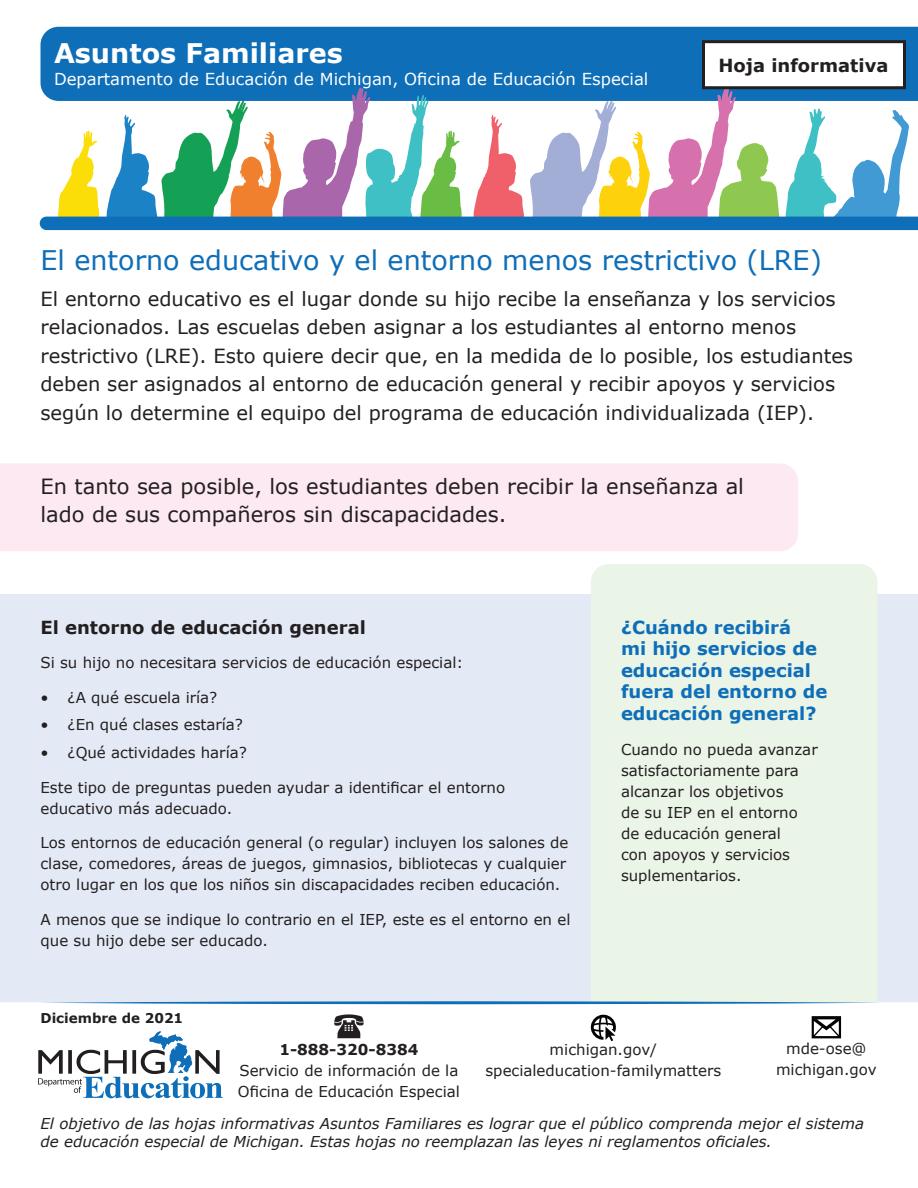
<style>
.page{position:relative;width:918px;height:1188px;background:#fff}
.page>*{position:absolute;margin:0;border:0;box-sizing:border-box;transform-origin:0 0}
.t1{font:27px "Verdana";color:#0e6eb8}
.t2{font:700 27px "Verdana";color:#fff}
.BigText{font:21px/28.5px "Verdana";color:#231f20}
.t3{font:19.5px/28.5px "Verdana";color:#231f20}
.H3b{font:700 18px/21.6px "Verdana";color:#0e6eb8}
.H3a{font:700 18px "Verdana";color:#231f20}
.FactSheet{font:700 18px "Verdana";color:#231f20}
.t4{font:16.5px "Verdana";color:#fff}
.t5{font:15px/21px "Verdana";color:#231f20}
.FactSheet-2{font:italic 15px/18px "Verdana";color:#231f20}
.t6{font:700 15px "Verdana";color:#231f20}
.t7{font:700 13.5px "Verdana";color:#231f20}
</style>
<div class="page">
<div style="left:0;top:594px;width:918px;height:408px;background:#e4eaf5"></div>
<div style="left:591px;top:564px;width:287px;height:437px;background:#eaf4e7"></div>
<div style="left:0;top:464px;width:798px;height:87px;background:#fce9f1"></div>
<div style="left:40px;top:27px;width:878px;height:61px;background:#0e6eb8"></div>
<svg style="left:40px;top:88px;width:878px;height:142px"></svg>
<div style="left:704px;top:42px;width:201px;height:46px;background:#fff"></div>
<div style="left:702px;top:40px;width:204px;height:49px;border:3px solid #231f20"></div>
<svg style="left:38px;top:1031px;width:185px;height:67px"></svg>
<svg style="left:334px;top:1014px;width:30px;height:24px"></svg>
<svg style="left:591px;top:1015px;width:25px;height:26px"></svg>
<svg style="left:812px;top:1016px;width:29px;height:22px"></svg>
<svg style="left:38px;top:1001px;width:844px;height:3px;background:#5d9dcd"></svg>
<h1 class="t2" style="left:54px;top:34px;width:290px">Asuntos Familiares</h1>
<p class="t4" style="left:54px;top:68px;width:596px">Departamento de Educación de Michigan, Oficina de Educación Especial</p>
<p class="FactSheet" style="left:718px;top:52px;width:171px">Hoja informativa</p>
<h2 class="t1" style="left:40px;top:242px;width:783px">El entorno educativo y el entorno menos restrictivo (LRE)</h2>
<p class="t3" style="left:40px;top:284px;width:814px">El entorno educativo es el lugar donde su hijo recibe la enseñanza y los servicios relacionados. Las escuelas deben asignar a los estudiantes al entorno menos restrictivo (LRE). Esto quiere decir que, en la medida de lo posible, los estudiantes deben ser asignados al entorno de educación general y recibir apoyos y servicios según lo determine el equipo del programa de educación individualizada (IEP).</p>
<p class="BigText" style="left:40px;top:472px;width:705px">En tanto sea posible, los estudiantes deben recibir la enseñanza al lado de sus compañeros sin discapacidades.</p>
<h3 class="H3a" style="left:40px;top:614px;width:327px">El entorno de educación general</h3>
<p class="t5" style="left:40px;top:652px;width:424px">Si su hijo no necesitara servicios de educación especial:</p>
<p class="t5" style="left:40px;top:687px;width:178px">• ¿A qué escuela iría?</p>
<p class="t5" style="left:40px;top:714px;width:204px">• ¿En qué clases estaría?</p>
<p class="t5" style="left:40px;top:742px;width:208px">• ¿Qué actividades haría?</p>
<p class="t5" style="left:40px;top:777px;width:466px">Este tipo de preguntas pueden ayudar a identificar el entorno educativo más adecuado.</p>
<p class="t5" style="left:40px;top:832px;width:529px">Los entornos de educación general (o regular) incluyen los salones de clase, comedores, áreas de juegos, gimnasios, bibliotecas y cualquier otro lugar en los que los niños sin discapacidades reciben educación.</p>
<p class="t5" style="left:40px;top:909px;width:531px">A menos que se indique lo contrario en el IEP, este es el entorno en el que su hijo debe ser educado.</p>
<p class="t7" style="left:40px;top:1009px;width:144px">Diciembre de 2021</p>
<h3 class="H3b" style="left:621px;top:616px;width:208px">¿Cuándo recibirá<br>mi hijo servicios de educación especial fuera del entorno de educación general?</h3>
<p class="t5" style="left:621px;top:738px;width:198px">Cuando no pueda avanzar satisfactoriamente para alcanzar los objetivos<br>de su IEP en el entorno de educación general<br>con apoyos y servicios suplementarios.</p>
<p class="t5" style="left:486px;top:1039px;width:237px;text-align:center">michigan.gov/ specialeducation-familymatters</p>
<p class="t5" style="left:776px;top:1038px;width:102px;text-align:center">mde-ose@ michigan.gov</p>
<p class="FactSheet-2" style="left:41px;top:1115px;width:825px">El objetivo de las hojas informativas Asuntos Familiares es lograr que el público comprenda mejor el sistema de educación especial de Michigan. Estas hojas no reemplazan las leyes ni reglamentos oficiales.</p>
<p class="t6" style="left:279px;top:1039px;width:140px">1-888-320-8384</p>
<p class="t5" style="left:238px;top:1060px;width:224px">Servicio de información de la<br>Oficina de Educación Especial</p>
</div>
